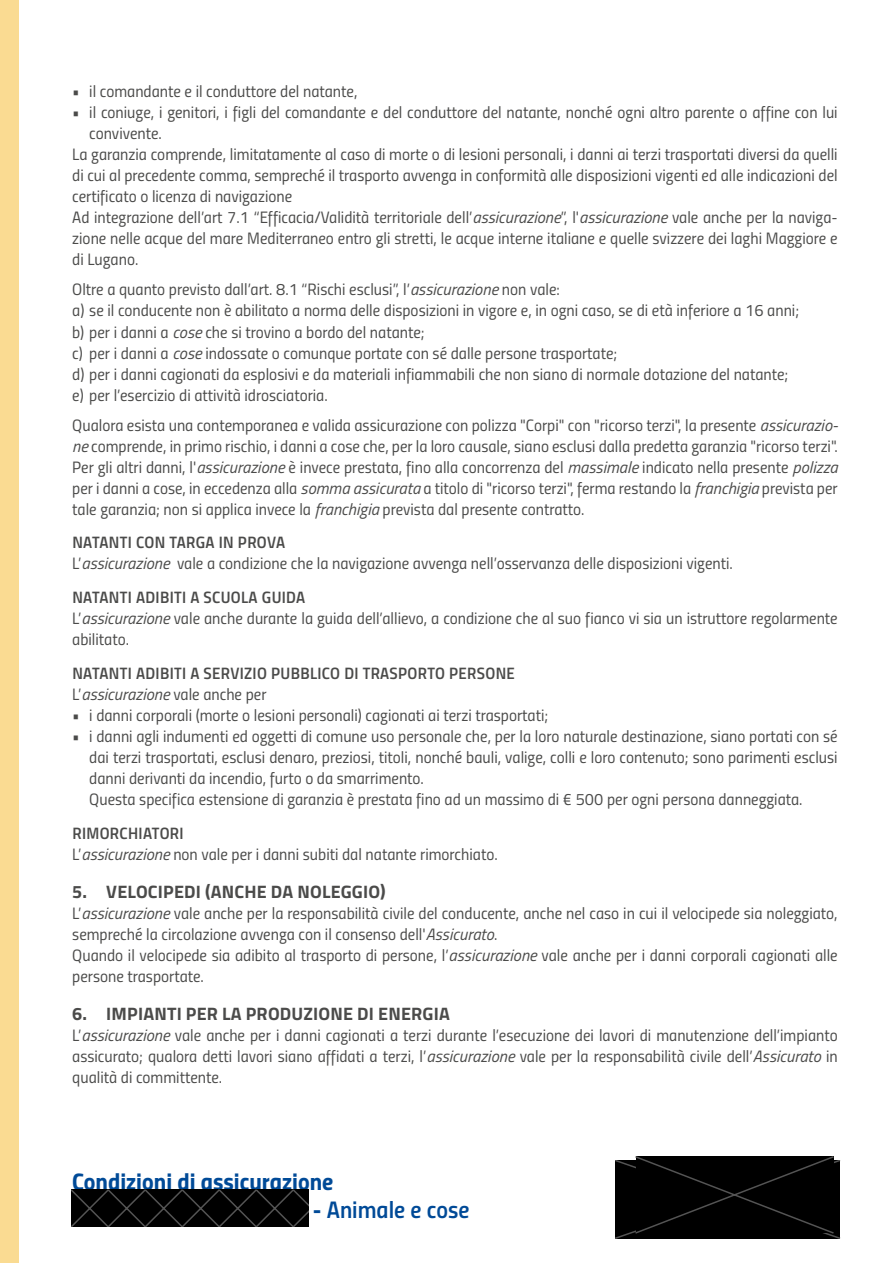
<style>
.page{position:relative;width:893px;height:1263px;background:#fff}
.page>*{position:absolute;margin:0;border:0;box-sizing:border-box;transform-origin:0 0}
.t1{font:24px "Titillium Bold Upright";color:#004a97}
.t2{font:24px "Titillium Semibold Upright";color:#004a97}
.t3{font:700 18px "Titillium";letter-spacing:.01em;color:#4b4b4a}
.t4{font:16.5px/21px "Titillium Regular Upright";color:#4b4b4a}
.t5{font:16.5px "Titillium Semibold Upright";letter-spacing:.02em;color:#4b4b4a}
.s1{font-family:"Titillium";font-style:italic}
.s2{font-family:"Titillium Bold Upright"}
</style>
<div class="page">
<div style="left:0;top:0;width:19px;height:1263px;background:#fadb92"></div>
<div style="left:615px;top:1157px;width:225px;height:81px;background:#000"></div>
<svg style="left:71px;top:1190px;width:238px;height:37px"></svg>
<p class="t4" style="left:72px;top:80px;width:287px">• il comandante e il conduttore del natante,</p>
<p class="t4" style="left:72px;top:101px;width:767px">• il coniuge, i genitori, i figli del comandante e del conduttore del natante, nonché ogni altro parente o affine con lui</p>
<p class="t4" style="left:89px;top:122px;width:74px">convivente.</p>
<p class="t4" style="left:72px;top:143px;width:767px">La garanzia comprende, limitatamente al caso di morte o di lesioni personali, i danni ai terzi trasportati diversi da quelli</p>
<p class="t4" style="left:72px;top:164px;width:767px">di cui al precedente comma, sempreché il trasporto avvenga in conformità alle disposizioni vigenti ed alle indicazioni del</p>
<p class="t4" style="left:72px;top:185px;width:221px">certificato o licenza di navigazione</p>
<p class="t4" style="left:72px;top:206px;width:767px">Ad integrazione dell’art 7.1 “Efficacia/Validità territoriale dell’<span class="s1">assicurazione</span>”, l'<span class="s1">assicurazione</span> vale anche per la naviga-</p>
<p class="t4" style="left:72px;top:227px;width:767px">zione nelle acque del mare Mediterraneo entro gli stretti, le acque interne italiane e quelle svizzere dei laghi Maggiore e</p>
<p class="t4" style="left:72px;top:248px;width:68px">di Lugano.</p>
<p class="t4" style="left:72px;top:278px;width:728px">Oltre a quanto previsto dall’art. 8.1 “Rischi esclusi”, l’<span class="s1">assicurazione</span> non vale:<br>a) se il conducente non è abilitato a norma delle disposizioni in vigore e, in ogni caso, se di età inferiore a 16 anni; b) per i danni a <span class="s1">cose</span> che si trovino a bordo del natante;<br>c) per i danni a <span class="s1">cose</span> indossate o comunque portate con sé dalle persone trasportate;<br>d) per i danni cagionati da esplosivi e da materiali infiammabili che non siano di normale dotazione del natante; e) per l’esercizio di attività idrosciatoria.</p>
<p class="t4" style="left:72px;top:413px;width:767px;text-align:justify">Qualora esista una contemporanea e valida assicurazione con polizza "Corpi" con "ricorso terzi", la presente <span class="s1">assicurazio&shy;ne</span> comprende, in primo rischio, i danni a cose che, per la loro causale, siano esclusi dalla predetta garanzia "ricorso terzi".<br>Per gli altri danni, l'<span class="s1">assicurazione</span> è invece prestata, fino alla concorrenza del <span class="s1">massimale</span> indicato nella presente <span class="s1">polizza </span>per i danni a cose, in eccedenza alla <span class="s1">somma assicurata</span> a titolo di "ricorso terzi", ferma restando la <span class="s1">franchigia</span> prevista per tale garanzia; non si applica invece la <span class="s1">franchigia</span> prevista dal presente contratto.</p>
<p class="t5" style="left:72px;top:530px;width:214px">NATANTI CON TARGA IN PROVA</p>
<p class="t4" style="left:72px;top:552px;width:662px">L’<span class="s1">assicurazione</span> vale a condizione che la navigazione avvenga nell’osservanza delle disposizioni vigenti.</p>
<p class="t5" style="left:72px;top:585px;width:234px">NATANTI ADIBITI A SCUOLA GUIDA</p>
<p class="t4" style="left:72px;top:607px;width:767px">L’<span class="s1">assicurazione</span> vale anche durante la guida dell’allievo, a condizione che al suo fianco vi sia un istruttore regolarmente abilitato.</p>
<p class="t5" style="left:72px;top:660px;width:444px">NATANTI ADIBITI A SERVIZIO PUBBLICO DI TRASPORTO PERSONE</p>
<p class="t4" style="left:72px;top:683px;width:196px">L’<span class="s1">assicurazione</span> vale anche per</p>
<p class="t4" style="left:72px;top:704px;width:477px">• i danni corporali (morte o lesioni personali) cagionati ai terzi trasportati;</p>
<p class="t4" style="left:89px;top:725px;width:750px;text-indent:-17px">• i danni agli indumenti ed oggetti di comune uso personale che, per la loro naturale destinazione, siano portati con sé dai terzi trasportati, esclusi denaro, preziosi, titoli, nonché bauli, valige, colli e loro contenuto; sono parimenti esclusi danni derivanti da incendio, furto o da smarrimento.<br>Questa specifica estensione di garanzia è prestata fino ad un massimo di € 500 per ogni persona danneggiata.</p>
<p class="t5" style="left:72px;top:820px;width:113px">RIMORCHIATORI</p>
<p class="t4" style="left:72px;top:842px;width:427px">L’<span class="s1">assicurazione</span> non vale per i danni subiti dal natante rimorchiato.</p>
<p class="t3" style="left:72px;top:877px;width:315px">5. VELOCIPEDI (ANCHE DA NOLEGGIO)</p>
<p class="t4" style="left:72px;top:901px;width:767px">L’<span class="s1">assicurazione</span> vale anche per la responsabilità civile del conducente, anche nel caso in cui il velocipede sia noleggiato, sempreché la circolazione avvenga con il consenso dell'<span class="s1">Assicurato</span>.<br>Quando il velocipede sia adibito al trasporto di persone, l’<span class="s1">assicurazione</span> vale anche per i danni corporali cagionati alle persone trasportate.</p>
<p class="t3" style="left:72px;top:999px;width:379px">6. IMPIANTI PER LA PRODUZIONE DI ENERGIA</p>
<p class="t4" style="left:72px;top:1023px;width:767px;text-align:justify">L’<span class="s1">assicurazione</span> vale anche per i danni cagionati a terzi durante l’esecuzione dei lavori di manutenzione dell’impianto assicurato; qualora detti lavori siano affidati a terzi, l’<span class="s1">assicurazione</span> vale per la responsabilità civile dell’<span class="s1">Assicurato</span> in qualità di committente.</p>
<h1 class="t1" style="left:72px;top:1162px;width:263px">Condizioni di assicurazione</h1>
<h1 class="t2" style="left:313px;top:1191px;width:158px"><span class="s2">-</span> Animale e cose</h1>
</div>
